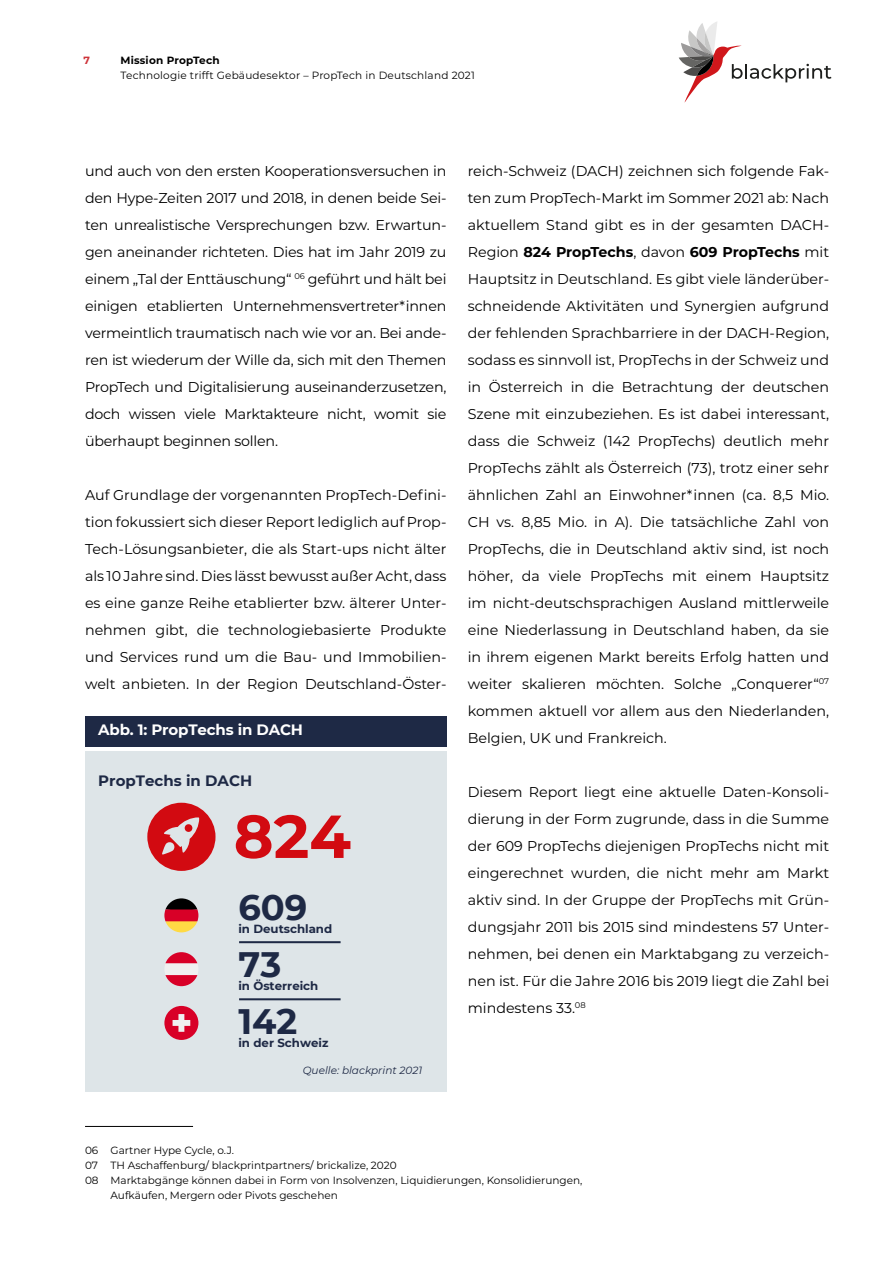
<style>
.page{position:relative;width:893px;height:1263px;background:#fff}
.page>*{position:absolute;margin:0;border:0;box-sizing:border-box;transform-origin:0 0}
.t1{font:700 60.45px "Montserrat";color:#d20a11}
.t2{font:700 35.25px "Montserrat";color:#1e2945}
.t3{font:700 15px "Montserrat";letter-spacing:-.01em;color:#fff}
.t4{font:700 15px "Montserrat";color:#1e2945}
.t5{font:14.25px/27px "Montserrat";color:#000;text-align:justify}
.t6{font:700 11.7px "Montserrat";color:#1e2945}
.t7{font:10.5px "Montserrat";color:#000}
.t8{font:10.5px "Montserrat";letter-spacing:.02em;color:#000}
.t9{font:italic 10.5px "Montserrat";color:#1e2945}
.t10{font:700 10.5px "Montserrat";letter-spacing:.02em;color:#000}
.t11{font:700 10.5px "Montserrat";color:#ce343a}
.s1{font-weight:700}
</style>
<div class="page">
<svg style="left:679px;top:22px;width:152px;height:81px"></svg>
<hr style="left:85px;top:1126px;width:108px;height:1px;background:#000">
<div style="left:85px;top:752px;width:361px;height:340px;background:#dee5e8"></div>
<div style="left:85px;top:716px;width:361px;height:30px;background:#1e2945"></div>
<hr style="left:239px;top:941px;width:102px;height:2px;background:#1e2945">
<hr style="left:239px;top:998px;width:102px;height:2px;background:#1e2945">
<svg style="left:165px;top:952px;width:33px;height:34px"></svg>
<div style="left:164px;top:1006px;width:34px;height:34px;background:#d80027;border-radius:50%"></div>
<svg style="left:173px;top:1014px;width:17px;height:18px"></svg>
<svg style="left:164px;top:898px;width:34px;height:34px"></svg>
<div style="left:147px;top:803px;width:68px;height:68px;background:#d20a11;border-radius:50%"></div>
<svg style="left:162px;top:817px;width:37px;height:37px"></svg>
<p class="t11" style="left:83px;top:53px;width:8px">7</p>
<p class="t10" style="left:120px;top:53px;width:101px">Mission PropTech</p>
<p class="t8" style="left:120px;top:68px;width:356px">Technologie trifft Gebäudesektor – PropTech in Deutschland 2021</p>
<p class="t5" style="left:85px;top:156px;width:363px">und auch von den ersten Kooperationsversuchen in den Hype-Zeiten 2017 und 2018, in denen beide Sei&shy;ten unrealistische Versprechungen bzw. Erwartun&shy;gen aneinander richteten. Dies hat im Jahr 2019 zu einem „Tal der Enttäuschung“ <sup>06</sup> geführt und hält bei einigen etablierten Unternehmensvertreter*innen vermeintlich traumatisch nach wie vor an. Bei ande&shy;ren ist wiederum der Wille da, sich mit den Themen PropTech und Digitalisierung auseinanderzusetzen, doch wissen viele Marktakteure nicht, womit sie überhaupt beginnen sollen.</p>
<p class="t5" style="left:85px;top:480px;width:363px">Auf Grundlage der vorgenannten PropTech-Defini&shy;tion fokussiert sich dieser Report lediglich auf Prop-Tech-Lösungsanbieter, die als Start-ups nicht älter als 10 Jahre sind. Dies lässt bewusst außer Acht, dass es eine ganze Reihe etablierter bzw. älterer Unter&shy;nehmen gibt, die technologiebasierte Produkte und Services rund um die Bau- und Immobilien&shy;welt anbieten. In der Region Deutschland-Öster-</p>
<p class="t3" style="left:98px;top:719px;width:206px">Abb. 1: PropTechs in DACH</p>
<p class="t4" style="left:98px;top:770px;width:155px">PropTechs in DACH</p>
<h1 class="t1" style="left:234px;top:793px;width:119px">824</h1>
<h2 class="t2" style="left:238px;top:882px;width:70px">609</h2>
<p class="t6" style="left:238px;top:920px;width:95px">in Deutschland</p>
<h2 class="t2" style="left:238px;top:939px;width:44px">73</h2>
<p class="t6" style="left:238px;top:978px;width:81px">in Österreich</p>
<h2 class="t2" style="left:238px;top:996px;width:61px">142</h2>
<p class="t6" style="left:238px;top:1035px;width:91px">in der Schweiz</p>
<p class="t9" style="left:303px;top:1063px;width:121px">Quelle: blackprint 2021</p>
<p class="t5" style="left:468px;top:156px;width:363px">reich-Schweiz (DACH) zeichnen sich folgende Fak&shy;ten zum PropTech-Markt im Sommer 2021 ab: Nach aktuellem Stand gibt es in der gesamten DACH-Region <span class="s1">824 PropTechs</span>, davon <span class="s1">609 PropTechs</span> mit Hauptsitz in Deutschland. Es gibt viele länderüber&shy;schneidende Aktivitäten und Synergien aufgrund der fehlenden Sprachbarriere in der DACH-Region, sodass es sinnvoll ist, PropTechs in der Schweiz und in Österreich in die Betrachtung der deutschen Szene mit einzubeziehen. Es ist dabei interessant, dass die Schweiz (142 PropTechs) deutlich mehr PropTechs zählt als Österreich (73), trotz einer sehr ähnlichen Zahl an Einwohner*innen (ca. 8,5 Mio.<br>CH vs. 8,85 Mio. in A). Die tatsächliche Zahl von PropTechs, die in Deutschland aktiv sind, ist noch höher, da viele PropTechs mit einem Hauptsitz im nicht-deutschsprachigen Ausland mittlerweile eine Niederlassung in Deutschland haben, da sie in ihrem eigenen Markt bereits Erfolg hatten und weiter skalieren möchten. Solche „Conquerer“<sup>07 </sup>kommen aktuell vor allem aus den Niederlanden, Belgien, UK und Frankreich.</p>
<p class="t5" style="left:468px;top:777px;width:363px">Diesem Report liegt eine aktuelle Daten-Konsoli&shy;dierung in der Form zugrunde, dass in die Summe der 609 PropTechs diejenigen PropTechs nicht mit eingerechnet wurden, die nicht mehr am Markt aktiv sind. In der Gruppe der PropTechs mit Grün&shy;dungsjahr 2011 bis 2015 sind mindestens 57 Unter&shy;nehmen, bei denen ein Marktabgang zu verzeich&shy;nen ist. Für die Jahre 2016 bis 2019 liegt die Zahl bei mindestens 33.<sup>08</sup></p>
<p class="t7" style="left:85px;top:1143px;width:151px">06 Gartner Hype Cycle, o.J.</p>
<p class="t7" style="left:85px;top:1158px;width:313px">07 TH Aschaffenburg/ blackprintpartners/ brickalize, 2020</p>
<p class="t7" style="left:85px;top:1173px;width:499px">08 Marktabgänge können dabei in Form von Insolvenzen, Liquidierungen, Konsolidierungen,</p>
<p class="t7" style="left:111px;top:1188px;width:229px">Aufkäufen, Mergern oder Pivots geschehen</p>
</div>
